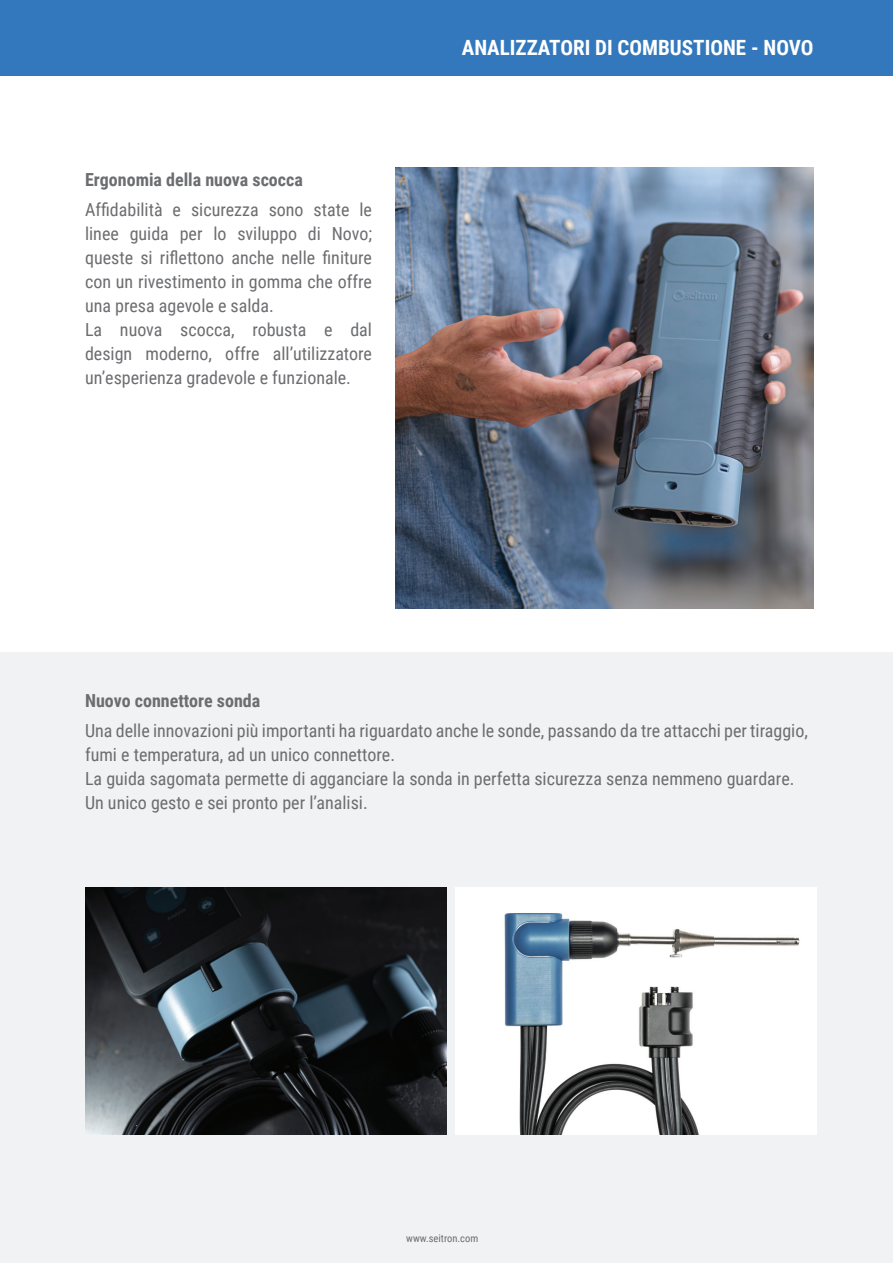
<style>
.page{position:relative;width:893px;height:1263px;background:#fff}
.page>*{position:absolute;margin:0;border:0;box-sizing:border-box;transform-origin:0 0}
.t1{font:700 21px "Roboto Condensed";color:#fff}
.t2{font:18px/24px "Roboto Condensed";color:#6c6d70;text-align:justify}
.t3{font:700 18px "Roboto Condensed";color:#6c6d70}
.t4{font:10.5px "Roboto Condensed";color:#6c6d70}
</style>
<div class="page">
<div style="left:0;top:653px;width:893px;height:610px;background:#f1f2f3"></div>
<img style="left:395px;top:167px;width:418px;height:442px">
<img style="left:85px;top:888px;width:361px;height:246px">
<img style="left:455px;top:888px;width:361px;height:246px">
<div style="left:0;top:0;width:893px;height:75px;background:#3378bd"></div>
<p class="t3" style="left:85px;top:167px;width:219px">Ergonomia della nuova scocca</p>
<p class="t2" style="left:85px;top:197px;width:289px">Affidabilità e sicurezza sono state le linee guida per lo sviluppo di Novo; queste si riflettono anche nelle finiture con un rivestimento in gomma che offre una presa agevole e salda.</p>
<p class="t2" style="left:85px;top:317px;width:289px">La nuova scocca, robusta e dal design moderno, offre all’utilizzatore un’esperienza gradevole e funzionale.</p>
<p class="t1" style="left:462px;top:33px;width:353px">ANALIZZATORI DI COMBUSTIONE - NOVO</p>
<p class="t3" style="left:85px;top:688px;width:177px">Nuovo connettore sonda</p>
<p class="t2" style="left:85px;top:718px;width:724px">Una delle innovazioni più importanti ha riguardato anche le sonde, passando da tre attacchi per tiraggio, fumi e temperatura, ad un unico connettore.</p>
<p class="t2" style="left:85px;top:766px;width:711px">La guida sagomata permette di agganciare la sonda in perfetta sicurezza senza nemmeno guardare.</p>
<p class="t2" style="left:85px;top:790px;width:284px">Un unico gesto e sei pronto per l’analisi.</p>
<p class="t4" style="left:406px;top:1230px;width:74px">www.seitron.com</p>
</div>
